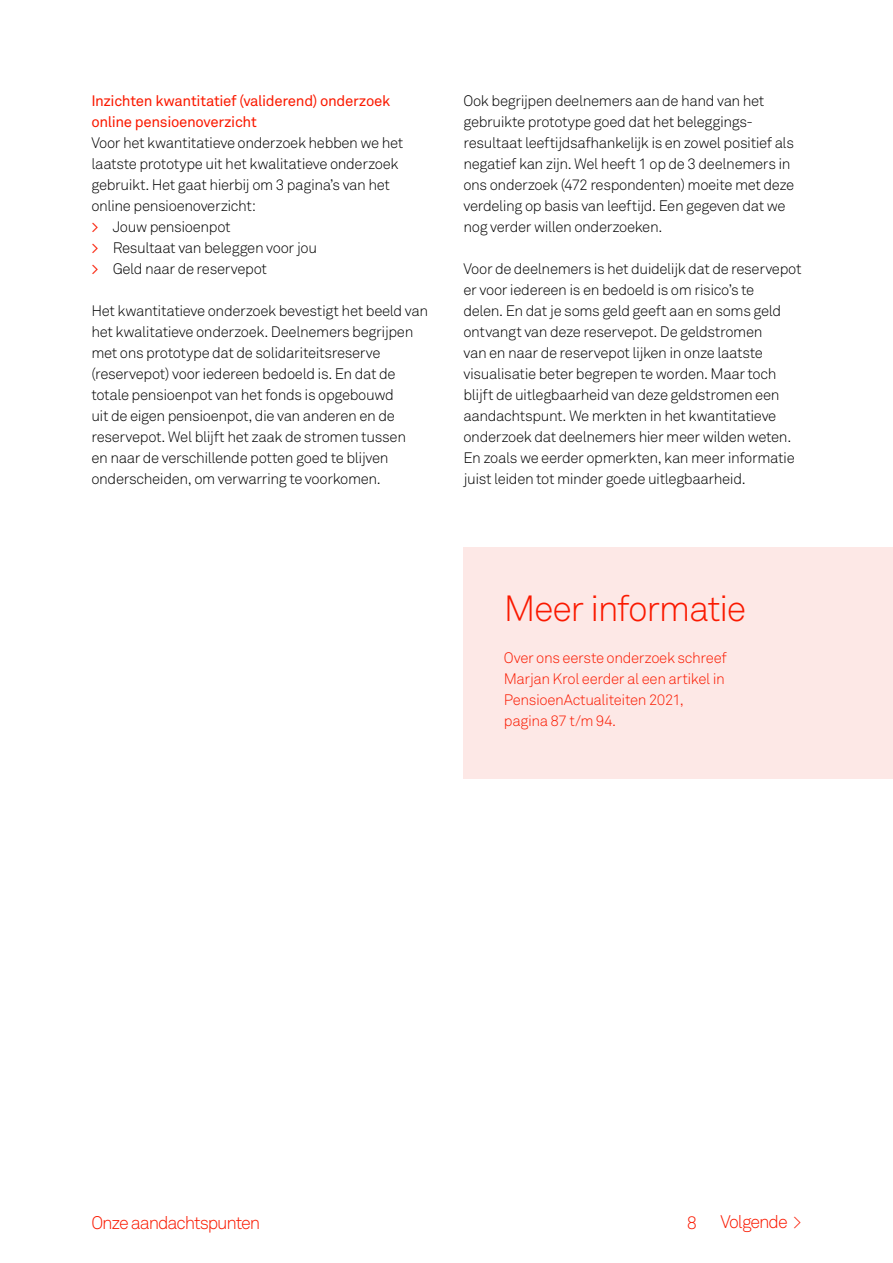
<style>
.page{position:relative;width:893px;height:1263px;background:#fff}
.page>*{position:absolute;margin:0;border:0;box-sizing:border-box;transform-origin:0 0}
.t1{font:300 36px "Akkurat Pro";letter-spacing:-.04em;color:#fa1900}
.t2{font:300 18px "Akkurat Pro";letter-spacing:-.06em;color:#fa1900}
.t3{font:300 15px/21px "Akkurat Pro";letter-spacing:-.025em;color:#000}
.t4{font:300 15px/21px "Akkurat Pro";letter-spacing:-.025em;color:#fa1900}
.t5{font:15px/21px "Akkurat Pro";letter-spacing:-.025em;color:#fa1900}
.s1{font-weight:400;color:#fa1900}
</style>
<div class="page">
<div style="left:463px;top:547px;width:430px;height:231px;background:#fde8e6"></div>
<p class="t5" style="left:91px;top:90px;width:300px">Inzichten kwantitatief (validerend) onderzoek online pensioenoverzicht</p>
<p class="t3" style="left:91px;top:132px;width:314px">Voor het kwantitatieve onderzoek hebben we het laatste prototype uit het kwalitatieve onderzoek gebruikt. Het gaat hierbij om 3 pagina’s van het online pensioenoverzicht:<br><span class="s1">&gt;</span> Jouw pensioenpot<br><span class="s1">&gt;</span> Resultaat van beleggen voor jou<br><span class="s1">&gt;</span> Geld naar de reservepot</p>
<p class="t3" style="left:91px;top:300px;width:338px">Het kwantitatieve onderzoek bevestigt het beeld van het kwalitatieve onderzoek. Deelnemers begrijpen met ons prototype dat de solidariteitsreserve (reservepot) voor iedereen bedoeld is. En dat de totale pensioenpot van het fonds is opgebouwd<br>uit de eigen pensioenpot, die van anderen en de reservepot. Wel blijft het zaak de stromen tussen<br>en naar de verschillende potten goed te blijven onderscheiden, om verwarring te voorkomen.</p>
<p class="t3" style="left:463px;top:90px;width:332px">Ook begrijpen deelnemers aan de hand van het gebruikte prototype goed dat het beleggings&shy;resultaat leeftijdsafhankelijk is en zowel positief als negatief kan zijn. Wel heeft 1 op de 3 deelnemers in ons onderzoek (472 respondenten) moeite met deze verdeling op basis van leeftijd. Een gegeven dat we nog verder willen onderzoeken.</p>
<p class="t3" style="left:463px;top:258px;width:340px">Voor de deelnemers is het duidelijk dat de reservepot er voor iedereen is en bedoeld is om risico’s te<br>delen. En dat je soms geld geeft aan en soms geld ontvangt van deze reservepot. De geldstromen<br>van en naar de reservepot lijken in onze laatste visualisatie beter begrepen te worden. Maar toch blijft de uitlegbaarheid van deze geldstromen een aandachtspunt. We merkten in het kwantitatieve onderzoek dat deelnemers hier meer wilden weten.<br>En zoals we eerder opmerkten, kan meer informatie juist leiden tot minder goede uitlegbaarheid.</p>
<h1 class="t1" style="left:504px;top:587px;width:244px">Meer informatie</h1>
<p class="t4" style="left:504px;top:647px;width:224px">Over ons eerste onderzoek schreef<br>Marjan Krol eerder al een artikel in<br>PensioenActualiteiten 2021, pagina 87 t/m 94.</p>
<p class="t2" style="left:91px;top:1212px;width:170px">Onze aandachtspunten</p>
<p class="t2" style="left:687px;top:1212px;width:12px">8</p>
<p class="t2" style="left:720px;top:1211px;width:83px">Volgende &gt;</p>
</div>
